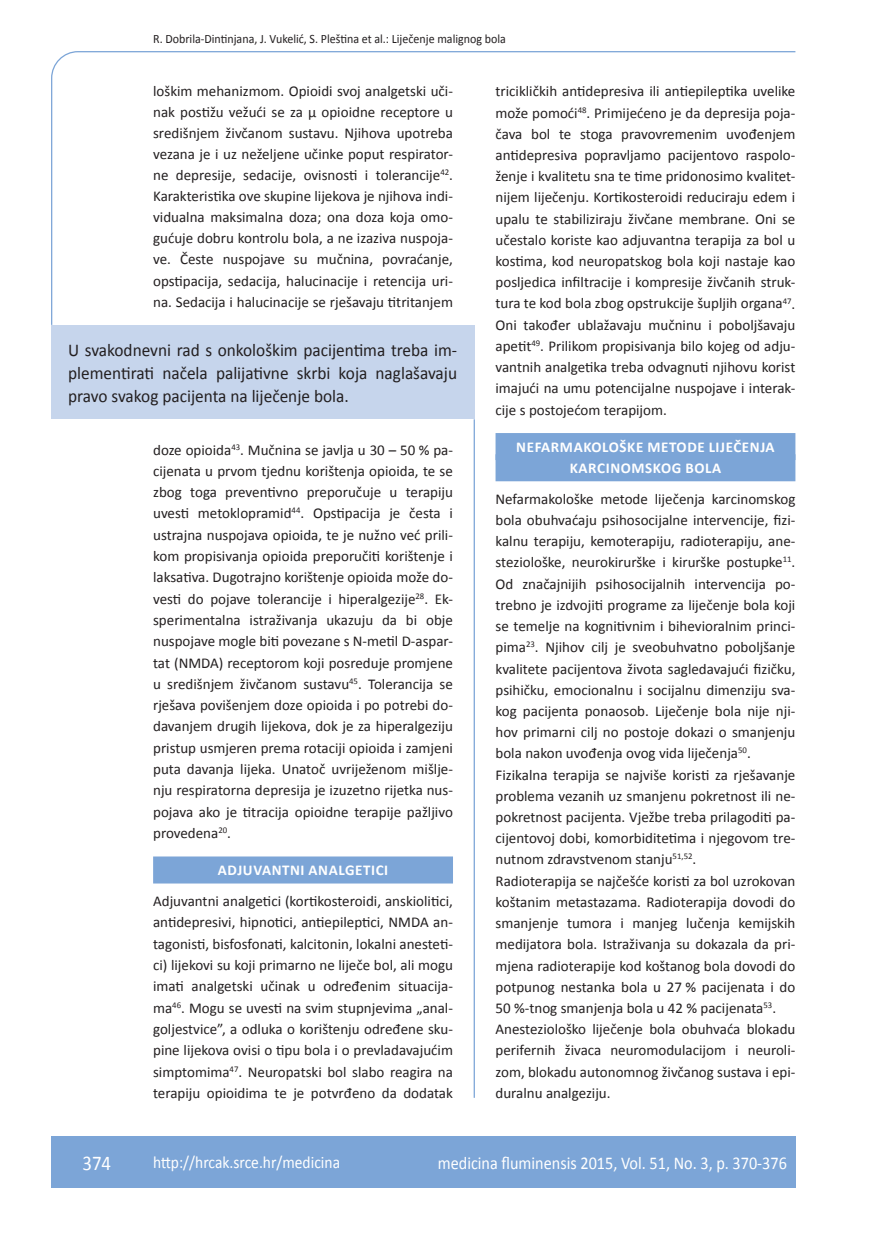
<style>
.page{position:relative;width:872px;height:1234px;background:#fff}
.page>*{position:absolute;margin:0;border:0;box-sizing:border-box;transform-origin:0 0}
.t1{font:21px "Calibri";color:#fff;scale:.9 1}
.t2{font:18px/23px "Calibri";color:#231f20;text-align:justify;scale:.96 1}
.t3{font:18px "Calibri";color:#fff;scale:.9 1}
.t4{font:17.25px "Calibri";color:#fff;scale:.9 1}
.t5{font:15px/21.1px "Calibri";color:#231f20;text-align:justify}
.t6{font:700 15px/21.1px "Calibri";letter-spacing:.04em;color:#fff;text-align:center}
.t7{font:12.75px "Calibri";color:#231f20;scale:.94 1}
</style>
<div class="page">
<svg style="left:51px;top:51px;width:745px;height:275px"></svg>
<hr style="left:473px;top:419px;width:2px;height:678px;background:#7ca5d7">
<div style="left:51px;top:1135px;width:744px;height:51px;background:#7ca5d7"></div>
<div style="left:495px;top:433px;width:300px;height:27px;background:#7ca5d7"></div>
<div style="left:495px;top:454px;width:300px;height:27px;background:#7ca5d7"></div>
<div style="left:51px;top:325px;width:423px;height:94px;background:#c6d5ec"></div>
<div style="left:153px;top:856px;width:300px;height:27px;background:#7ca5d7"></div>
<p class="t7" style="left:153px;top:30px;width:377px">R. Dobrila-Dintinjana, J. Vukelić, S. Pleština et al.: Liječenje malignog bola</p>
<p class="t5" style="left:153px;top:80px;width:301px">loškim mehanizmom. Opioidi svoj analgetski uči&shy;nak postižu vežući se za μ opioidne receptore u središnjem živčanom sustavu. Njihova upotreba vezana je i uz neželjene učinke poput respirator&shy;ne depresije, sedacije, ovisnosti i tolerancije<sup>42</sup>.<br>Karakteristika ove skupine lijekova je njihova indi&shy;vidualna maksimalna doza; ona doza koja omo&shy;gućuje dobru kontrolu bola, a ne izaziva nuspoja&shy;ve. Česte nuspojave su mučnina, povraćanje, opstipacija, sedacija, halucinacije i retencija uri&shy;na. Sedacija i halucinacije se rješavaju titritanjem</p>
<p class="t5" style="left:495px;top:80px;width:301px">tricikličkih antidepresiva ili antiepileptika uvelike može pomoći<sup>48</sup>. Primijećeno je da depresija poja&shy;čava bol te stoga pravovremenim uvođenjem antidepresiva popravljamo pacijentovo raspolo&shy;ženje i kvalitetu sna te time pridonosimo kvalitet&shy;nijem liječenju. Kortikosteroidi reduciraju edem i upalu te stabiliziraju živčane membrane. Oni se učestalo koriste kao adjuvantna terapija za bol u kostima, kod neuropatskog bola koji nastaje kao posljedica infiltracije i kompresije živčanih struk&shy;tura te kod bola zbog opstrukcije šupljih organa<sup>47</sup>.<br>Oni također ublažavaju mučninu i poboljšavaju apetit<sup>49</sup>. Prilikom propisivanja bilo kojeg od adju&shy;vantnih analgetika treba odvagnuti njihovu korist imajući na umu potencijalne nuspojave i interak&shy;cije s postojećom terapijom.</p>
<p class="t6" style="left:516px;top:435px;width:260px">NEFARMAKOLOŠKE METODE LIJEČENJA<br>KARCINOMSKOG BOLA</p>
<p class="t5" style="left:495px;top:487px;width:301px;text-align:left">Nefarmakološke metode liječenja karcinomskog bola obuhvaćaju psihosocijalne intervencije, fizi&shy;kalnu terapiju, kemoterapiju, radioterapiju, ane&shy;steziološke, neurokirurške i kirurške postupke<sup>11</sup>.<br>Od značajnijih psihosocijalnih intervencija po&shy;trebno je izdvojiti programe za liječenje bola koji se temelje na kognitivnim i bihevioralnim princi&shy;pima<sup>23</sup>. Njihov cilj je sveobuhvatno poboljšanje kvalitete pacijentova života sagledavajući fizičku, psihičku, emocionalnu i socijalnu dimenziju sva&shy;kog pacijenta ponaosob. Liječenje bola nije nji&shy;hov primarni cilj no postoje dokazi o smanjenju bola nakon uvođenja ovog vida liječenja<sup>50</sup>.<br>Fizikalna terapija se najviše koristi za rješavanje problema vezanih uz smanjenu pokretnost ili ne&shy;pokretnost pacijenta. Vježbe treba prilagoditi pa&shy;cijentovoj dobi, komorbiditetima i njegovom tre&shy;nutnom zdravstvenom stanju<sup>51,52</sup>.<br>Radioterapija se najčešće koristi za bol uzrokovan koštanim metastazama. Radioterapija dovodi do smanjenje tumora i manjeg lučenja kemijskih medijatora bola. Istraživanja su dokazala da pri&shy;mjena radioterapije kod koštanog bola dovodi do potpunog nestanka bola u 27 % pacijenata i do 50 %-tnog smanjenja bola u 42 % pacijenata<sup>53</sup>.<br>Anesteziološko liječenje bola obuhvaća blokadu perifernih živaca neuromodulacijom i neuroli&shy;zom, blokadu autonomnog živčanog sustava i epi&shy;duralnu analgeziju.</p>
<p class="t2" style="left:68px;top:338px;width:407px">U svakodnevni rad s onkološkim pacijentima treba im&shy;plementirati načela palijativne skrbi koja naglašavaju pravo svakog pacijenta na liječenje bola.</p>
<p class="t5" style="left:153px;top:438px;width:301px">doze opioida<sup>43</sup>. Mučnina se javlja u 30 – 50 % pa&shy;cijenata u prvom tjednu korištenja opioida, te se zbog toga preventivno preporučuje u terapiju uvesti metoklopramid<sup>44</sup>. Opstipacija je česta i ustrajna nuspojava opioida, te je nužno već prili&shy;kom propisivanja opioida preporučiti korištenje i laksativa. Dugotrajno korištenje opioida može do&shy;vesti do pojave tolerancije i hiperalgezije<sup>28</sup>. Ek&shy;sperimentalna istraživanja ukazuju da bi obje nuspojave mogle biti povezane s N-metil D-aspar&shy;tat (NMDA) receptorom koji posreduje promjene u središnjem živčanom sustavu<sup>45</sup>. Tolerancija se rješava povišenjem doze opioida i po potrebi do&shy;davanjem drugih lijekova, dok je za hiperalgeziju pristup usmjeren prema rotaciji opioida i zamjeni puta davanja lijeka. Unatoč uvriježenom mišlje&shy;nju respiratorna depresija je izuzetno rijetka nus&shy;pojava ako je titracija opioidne terapije pažljivo provedena<sup>20</sup>.</p>
<p class="t6" style="left:218px;top:858px;width:172px">ADJUVANTNI ANALGETICI</p>
<p class="t5" style="left:153px;top:889px;width:301px">Adjuvantni analgetici (kortikosteroidi, anskiolitici, antidepresivi, hipnotici, antiepileptici, NMDA an&shy;tagonisti, bisfosfonati, kalcitonin, lokalni anesteti&shy;ci) lijekovi su koji primarno ne liječe bol, ali mogu imati analgetski učinak u određenim situacija&shy;ma<sup>46</sup>. Mogu se uvesti na svim stupnjevima „anal&shy;goljestvice”, a odluka o korištenju određene sku&shy;pine lijekova ovisi o tipu bola i o prevladavajućim simptomima<sup>47</sup>. Neuropatski bol slabo reagira na terapiju opioidima te je potvrđeno da dodatak</p>
<h1 class="t1" style="left:82px;top:1149px;width:33px">374</h1>
<p class="t4" style="left:153px;top:1150px;width:209px">http://hrcak.srce.hr/medicina</p>
<p class="t3" style="left:438px;top:1151px;width:389px">medicina fluminensis 2015, Vol. 51, No. 3, p. 370-376</p>
</div>
